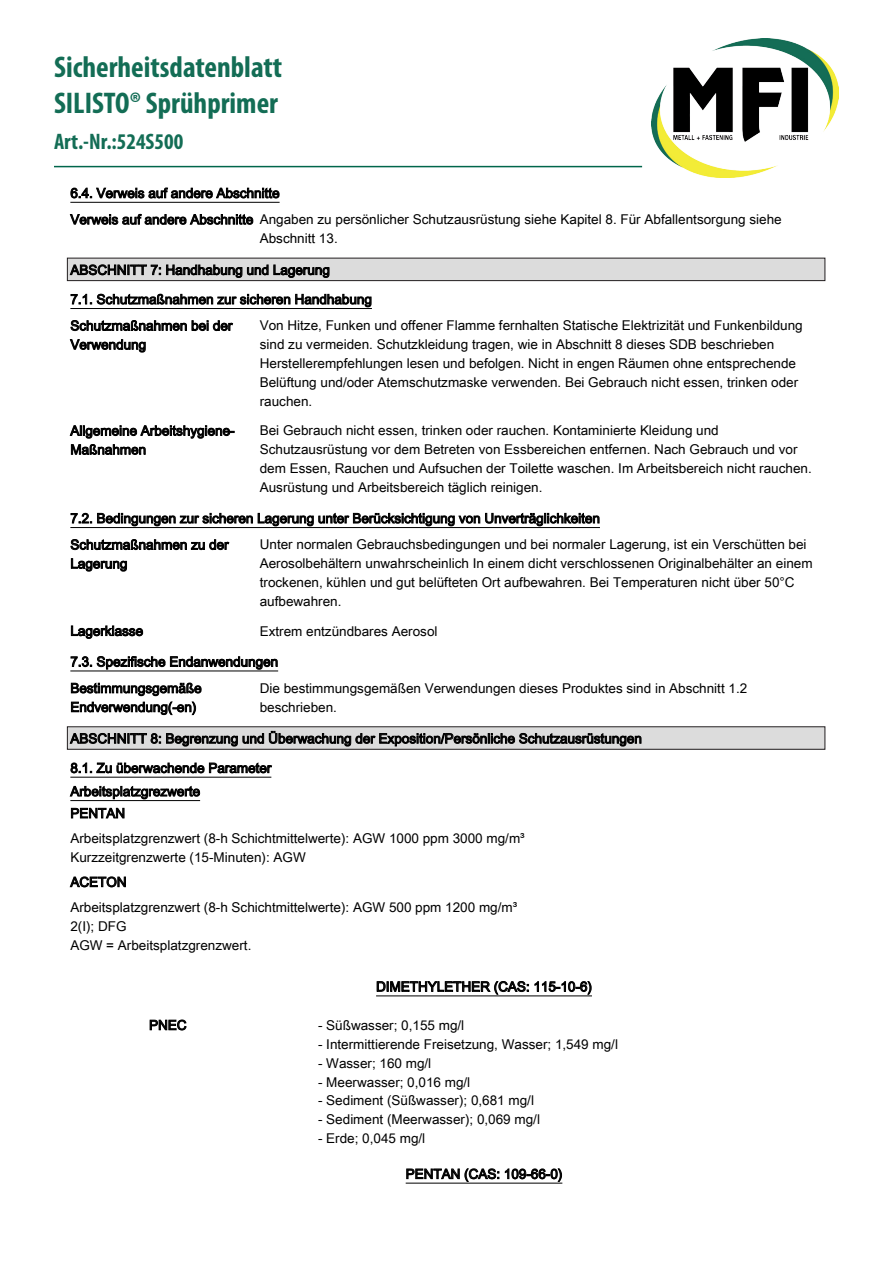
<style>
.page{position:relative;width:893px;height:1263px;background:#fff}
.page>*{position:absolute;margin:0;border:0;box-sizing:border-box;transform-origin:0 0}
.t1{font:700 condensed 30px/36px "Myriad Pro";color:#136d55}
.t2{font:700 condensed 22.5px "Myriad Pro";color:#136d55}
.t3{font:13.5px/18.9px "Arial Unicode MS";color:#000}
</style>
<div class="page">
<hr style="left:54px;top:166px;width:588px;height:1px;background:#00664b">
<img style="left:652px;top:38px;width:187px;height:139px">
<hr style="left:70px;top:202px;width:210px;height:1px;background:#000">
<svg style="left:70px;top:187px;width:210px;height:12px"></svg>
<svg style="left:70px;top:213px;width:183px;height:12px"></svg>
<div style="left:67px;top:258px;width:758px;height:23px;background:#dcdcdc"></div>
<div style="left:67px;top:258px;width:758px;height:23px;border:1px solid #231f20"></div>
<svg style="left:70px;top:264px;width:259px;height:14px"></svg>
<hr style="left:70px;top:308px;width:302px;height:1px;background:#000">
<svg style="left:71px;top:294px;width:301px;height:13px"></svg>
<svg style="left:71px;top:320px;width:162px;height:11px"></svg>
<svg style="left:70px;top:339px;width:76px;height:14px"></svg>
<svg style="left:70px;top:425px;width:164px;height:30px"></svg>
<hr style="left:70px;top:527px;width:530px;height:1px;background:#000">
<svg style="left:71px;top:513px;width:528px;height:13px"></svg>
<svg style="left:71px;top:539px;width:158px;height:11px"></svg>
<svg style="left:71px;top:558px;width:56px;height:14px"></svg>
<svg style="left:71px;top:625px;width:72px;height:14px"></svg>
<hr style="left:70px;top:670px;width:208px;height:1px;background:#000">
<svg style="left:71px;top:656px;width:207px;height:14px"></svg>
<svg style="left:71px;top:683px;width:131px;height:32px"></svg>
<div style="left:67px;top:727px;width:758px;height:22px;background:#dcdcdc"></div>
<div style="left:67px;top:726px;width:758px;height:24px;border:1px solid #231f20"></div>
<svg style="left:70px;top:730px;width:571px;height:16px"></svg>
<hr style="left:70px;top:777px;width:201px;height:1px;background:#000">
<svg style="left:70px;top:762px;width:202px;height:12px"></svg>
<svg style="left:70px;top:785px;width:130px;height:33px"></svg>
<svg style="left:70px;top:876px;width:56px;height:11px"></svg>
<hr style="left:376px;top:995px;width:216px;height:1px;background:#000">
<svg style="left:377px;top:981px;width:215px;height:14px"></svg>
<svg style="left:150px;top:1019px;width:37px;height:11px"></svg>
<hr style="left:406px;top:1183px;width:156px;height:1px;background:#000">
<svg style="left:406px;top:1168px;width:93px;height:14px"></svg>
<svg style="left:505px;top:1168px;width:57px;height:14px"></svg>
<h1 class="t1" style="left:54px;top:48px;width:230px">Sicherheitsdatenblatt<br>SILISTO® Sprühprimer</h1>
<h2 class="t2" style="left:54px;top:127px;width:131px">Art.-Nr.:524S500</h2>
<p class="t3" style="left:70px;top:180px;width:713px;line-height:26.4px">6.4. Verweis auf andere Abschnitte<br>Verweis auf andere Abschnitte Angaben zu persönlicher Schutzausrüstung siehe Kapitel 8. Für Abfallentsorgung siehe</p>
<p class="t3" style="left:260px;top:229px;width:79px">Abschnitt 13.</p>
<p class="t3" style="left:70px;top:255px;width:303px;line-height:29.4px">ABSCHNITT 7: Handhabung und Lagerung<br>7.1. Schutzmaßnahmen zur sicheren Handhabung</p>
<p class="t3" style="left:70px;top:316px;width:163px">Schutzmaßnahmen bei der<br>Verwendung</p>
<p class="t3" style="left:260px;top:316px;width:544px">Von Hitze, Funken und offener Flamme fernhalten Statische Elektrizität und Funkenbildung sind zu vermeiden. Schutzkleidung tragen, wie in Abschnitt 8 dieses SDB beschrieben Herstellerempfehlungen lesen und befolgen. Nicht in engen Räumen ohne entsprechende Belüftung und/oder Atemschutzmaske verwenden. Bei Gebrauch nicht essen, trinken oder rauchen.</p>
<p class="t3" style="left:70px;top:421px;width:166px">Allgemeine Arbeitshygiene-<br>Maßnahmen</p>
<p class="t3" style="left:260px;top:421px;width:553px">Bei Gebrauch nicht essen, trinken oder rauchen. Kontaminierte Kleidung und Schutzausrüstung vor dem Betreten von Essbereichen entfernen. Nach Gebrauch und vor dem Essen, Rauchen und Aufsuchen der Toilette waschen. Im Arbeitsbereich nicht rauchen.<br>Ausrüstung und Arbeitsbereich täglich reinigen.</p>
<p class="t3" style="left:70px;top:505px;width:531px;line-height:26.4px">7.2. Bedingungen zur sicheren Lagerung unter Berücksichtigung von Unverträglichkeiten<br>Schutzmaßnahmen zu der</p>
<p class="t3" style="left:70px;top:554px;width:59px">Lagerung</p>
<p class="t3" style="left:260px;top:535px;width:554px">Unter normalen Gebrauchsbedingungen und bei normaler Lagerung, ist ein Verschütten bei Aerosolbehältern unwahrscheinlich In einem dicht verschlossenen Originalbehälter an einem trockenen, kühlen und gut belüfteten Ort aufbewahren. Bei Temperaturen nicht über 50°C aufbewahren.</p>
<p class="t3" style="left:70px;top:621px;width:74px">Lagerklasse</p>
<p class="t3" style="left:260px;top:621px;width:179px">Extrem entzündbares Aerosol</p>
<p class="t3" style="left:70px;top:648px;width:209px;line-height:26.4px">7.3. Spezifische Endanwendungen<br>Bestimmungsgemäße</p>
<p class="t3" style="left:70px;top:697px;width:128px">Endverwendung(-en)</p>
<p class="t3" style="left:260px;top:678px;width:489px">Die bestimmungsgemäßen Verwendungen dieses Produktes sind in Abschnitt 1.2 beschrieben.</p>
<p class="t3" style="left:70px;top:723px;width:573px;line-height:29.4px">ABSCHNITT 8: Begrenzung und Überwachung der Exposition/Persönliche Schutzausrüstungen<br>8.1. Zu überwachende Parameter</p>
<p class="t3" style="left:70px;top:780px;width:131px;line-height:21.9px">Arbeitsplatzgrezwerte<br>PENTAN</p>
<p class="t3" style="left:70px;top:828px;width:456px">Arbeitsplatzgrenzwert (8-h Schichtmittelwerte): AGW 1000 ppm 3000 mg/m³<br>Kurzzeitgrenzwerte (15-Minuten): AGW</p>
<p class="t3" style="left:70px;top:869px;width:448px;line-height:24.9px">ACETON<br>Arbeitsplatzgrenzwert (8-h Schichtmittelwerte): AGW 500 ppm 1200 mg/m³</p>
<p class="t3" style="left:70px;top:916px;width:183px;line-height:19.5px">2(I); DFG<br>AGW = Arbeitsplatzgrenzwert.</p>
<p class="t3" style="left:376px;top:977px;width:217px">DIMETHYLETHER (CAS: 115-10-6)</p>
<p class="t3" style="left:149px;top:1015px;width:39px">PNEC</p>
<p class="t3" style="left:318px;top:1015px;width:148px">- Süßwasser; 0,155 mg/l</p>
<p class="t3" style="left:318px;top:1034px;width:301px">- Intermittierende Freisetzung, Wasser; 1,549 mg/l</p>
<p class="t3" style="left:318px;top:1053px;width:115px">- Wasser; 160 mg/l</p>
<p class="t3" style="left:318px;top:1072px;width:154px">- Meerwasser; 0,016 mg/l</p>
<p class="t3" style="left:318px;top:1091px;width:217px">- Sediment (Süßwasser); 0,681 mg/l</p>
<p class="t3" style="left:318px;top:1110px;width:223px">- Sediment (Meerwasser); 0,069 mg/l</p>
<p class="t3" style="left:318px;top:1129px;width:109px">- Erde; 0,045 mg/l</p>
<p class="t3" style="left:406px;top:1164px;width:158px">PENTAN (CAS: 109-66-0)</p>
</div>
